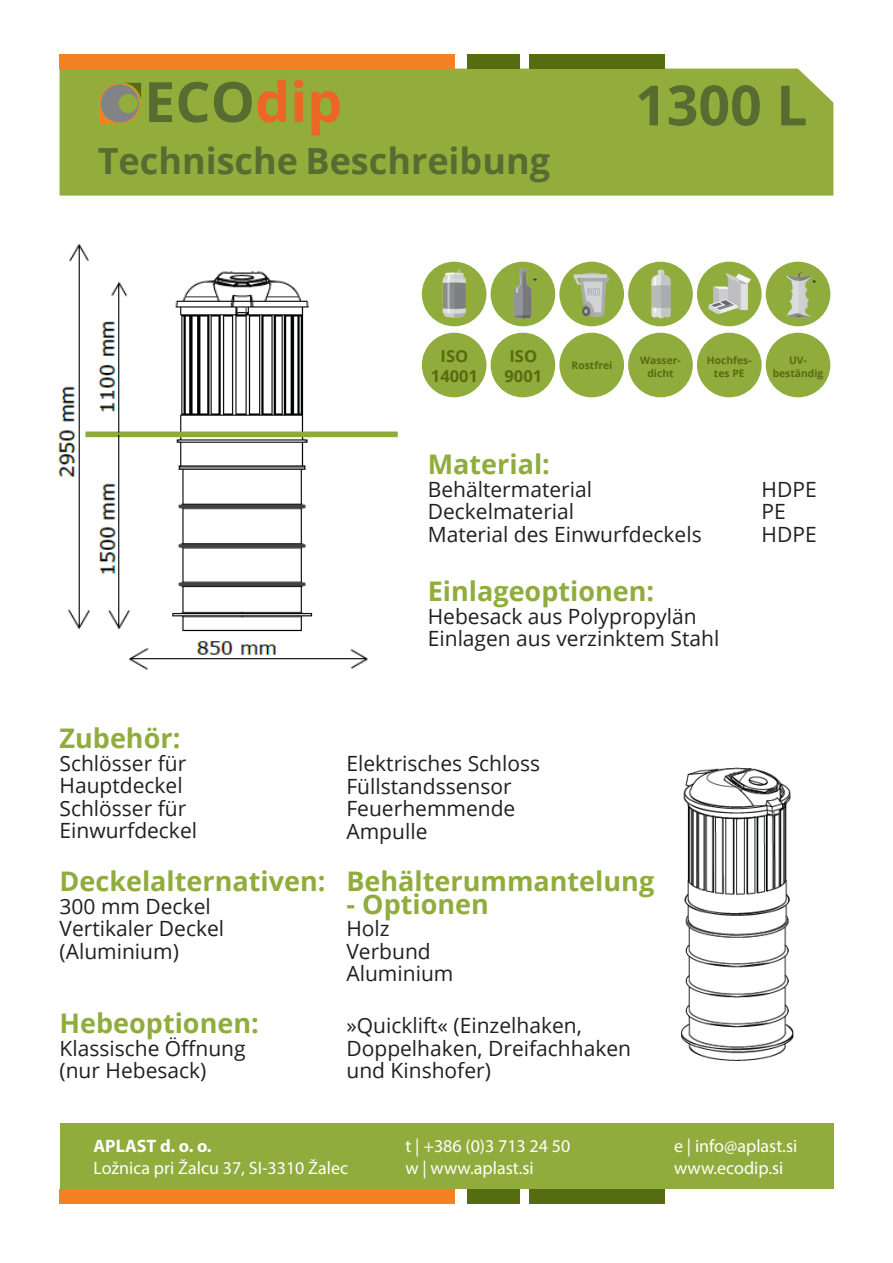
<style>
.page{position:relative;width:893px;height:1263px;background:#fff}
.page>*{position:absolute;margin:0;border:0;box-sizing:border-box;transform-origin:0 0}
.t1{font:700 55.65px "Open Sans";color:#566c31}
.t2{font:700 55.5px "Open Sans";color:#566c31}
.t3{font:700 36px "Open Sans";color:#566c31}
.t4{font:700 27px "Open Sans";color:#90ac3d}
.t5{font:21px/22.5px "Open Sans";color:#231f20}
.t6{font:18px/21.6px "Myriad Pro";color:#fff}
.t7{font:700 18px "Myriad Pro";color:#fff}
.t8{font:700 16.5px/19.8px "Open Sans";color:#566c10;text-align:center}
.t9{font:700 10.35px/12.5px "Open Sans";color:#566c10;text-align:center}
.s1{color:#ed6625}
</style>
<div class="page">
<div style="left:60px;top:69px;width:773px;height:127px;background:#92ad3c"></div>
<img style="left:58px;top:244px;width:340px;height:426px">
<img style="left:681px;top:767px;width:113px;height:294px">
<div style="left:60px;top:1189px;width:395px;height:14px;background:#f58125"></div>
<div style="left:60px;top:54px;width:395px;height:15px;background:#f58125"></div>
<div style="left:529px;top:1189px;width:135px;height:14px;background:#566c10"></div>
<div style="left:529px;top:54px;width:135px;height:15px;background:#566c10"></div>
<div style="left:467px;top:1189px;width:52px;height:14px;background:#566c10"></div>
<div style="left:467px;top:54px;width:52px;height:15px;background:#566c10"></div>
<div style="left:60px;top:1123px;width:773px;height:66px;background:#90ac3d"></div>
<div style="left:422px;top:262px;width:64px;height:64px;background:#90ac3d;border-radius:50%"></div>
<div style="left:422px;top:333px;width:64px;height:64px;background:#90ac3d;border-radius:50%"></div>
<div style="left:559px;top:262px;width:65px;height:64px;background:#90ac3d;border-radius:50%"></div>
<div style="left:559px;top:333px;width:65px;height:64px;background:#90ac3d;border-radius:50%"></div>
<div style="left:697px;top:262px;width:65px;height:64px;background:#90ac3d;border-radius:50%"></div>
<div style="left:697px;top:333px;width:65px;height:64px;background:#90ac3d;border-radius:50%"></div>
<div style="left:491px;top:262px;width:64px;height:64px;background:#90ac3d;border-radius:50%"></div>
<div style="left:491px;top:333px;width:64px;height:64px;background:#90ac3d;border-radius:50%"></div>
<div style="left:628px;top:262px;width:65px;height:64px;background:#90ac3d;border-radius:50%"></div>
<div style="left:628px;top:333px;width:65px;height:64px;background:#90ac3d;border-radius:50%"></div>
<div style="left:766px;top:262px;width:64px;height:64px;background:#90ac3d;border-radius:50%"></div>
<div style="left:766px;top:333px;width:64px;height:64px;background:#90ac3d;border-radius:50%"></div>
<svg style="left:99px;top:83px;width:42px;height:41px;background:#948f5a"></svg>
<img style="left:442px;top:269px;width:24px;height:49px">
<img style="left:514px;top:268px;width:24px;height:51px">
<img style="left:573px;top:272px;width:37px;height:45px">
<img style="left:651px;top:269px;width:20px;height:50px">
<img style="left:708px;top:273px;width:43px;height:42px">
<img style="left:786px;top:271px;width:31px;height:46px">
<h1 class="t1" style="left:144px;top:63px;width:200px">ECO<span class="s1">dip</span></h1>
<h3 class="t3" style="left:98px;top:136px;width:454px">Technische Beschreibung</h3>
<h2 class="t2" style="left:635px;top:66px;width:174px">1300 L</h2>
<p class="t8" style="left:431px;top:346px;width:49px">ISO<br>14001</p>
<p class="t8" style="left:504px;top:346px;width:39px">ISO<br>9001</p>
<p class="t9" style="left:572px;top:359px;width:42px">Rostfrei</p>
<p class="t9" style="left:640px;top:354px;width:42px">Wasser&shy;dicht</p>
<p class="t9" style="left:707px;top:354px;width:46px">Hochfes&shy;tes PE</p>
<p class="t9" style="left:773px;top:354px;width:52px">UV&shy;beständig</p>
<p class="t4" style="left:428px;top:445px;width:124px">Material:</p>
<p class="t5" style="left:428px;top:477px;width:275px">Behältermaterial<br>Deckelmaterial<br>Material des Einwurfdeckels</p>
<p class="t5" style="left:762px;top:477px;width:57px">HDPE<br>PE<br>HDPE</p>
<p class="t4" style="left:428px;top:572px;width:228px">Einlageoptionen:</p>
<p class="t5" style="left:428px;top:604px;width:293px">Hebesack aus Polypropylän<br>Einlagen aus verzinktem Stahl</p>
<p class="t4" style="left:60px;top:719px;width:122px">Zubehör:</p>
<p class="t5" style="left:60px;top:751px;width:139px">Schlösser für<br>Hauptdeckel<br>Schlösser für<br>Einwurfdeckel</p>
<p class="t4" style="left:60px;top:862px;width:267px">Deckelalternativen:</p>
<p class="t5" style="left:60px;top:894px;width:166px">300 mm Deckel<br>Vertikaler Deckel (Aluminium)</p>
<p class="t4" style="left:60px;top:1004px;width:201px">Hebeoptionen:</p>
<p class="t5" style="left:60px;top:1036px;width:188px">Klassische Öffnung (nur Hebesack)</p>
<p class="t5" style="left:346px;top:752px;width:195px">Elektrisches Schloss<br>Füllstandssensor<br>Feuerhemmende<br>Ampulle</p>
<p class="t4" style="left:346px;top:862px;width:309px">Behälterummantelung</p>
<p class="t4" style="left:346px;top:885px;width:144px">- Optionen</p>
<p class="t5" style="left:346px;top:917px;width:108px">Holz<br>Verbund<br>Aluminium</p>
<p class="t5" style="left:346px;top:1013px;width:286px">»Quicklift« (Einzelhaken,<br>Doppelhaken, Dreifachhaken und Kinshofer)</p>
<p class="t7" style="left:93px;top:1134px;width:120px">APLAST d. o. o.</p>
<p class="t6" style="left:93px;top:1156px;width:256px">Ložnica pri Žalcu 37, SI-3310 Žalec</p>
<p class="t6" style="left:405px;top:1135px;width:166px">t | +386 (0)3 713 24 50 w | www.aplast.si</p>
<p class="t6" style="left:674px;top:1135px;width:125px">e | info@aplast.si www.ecodip.si</p>
</div>
